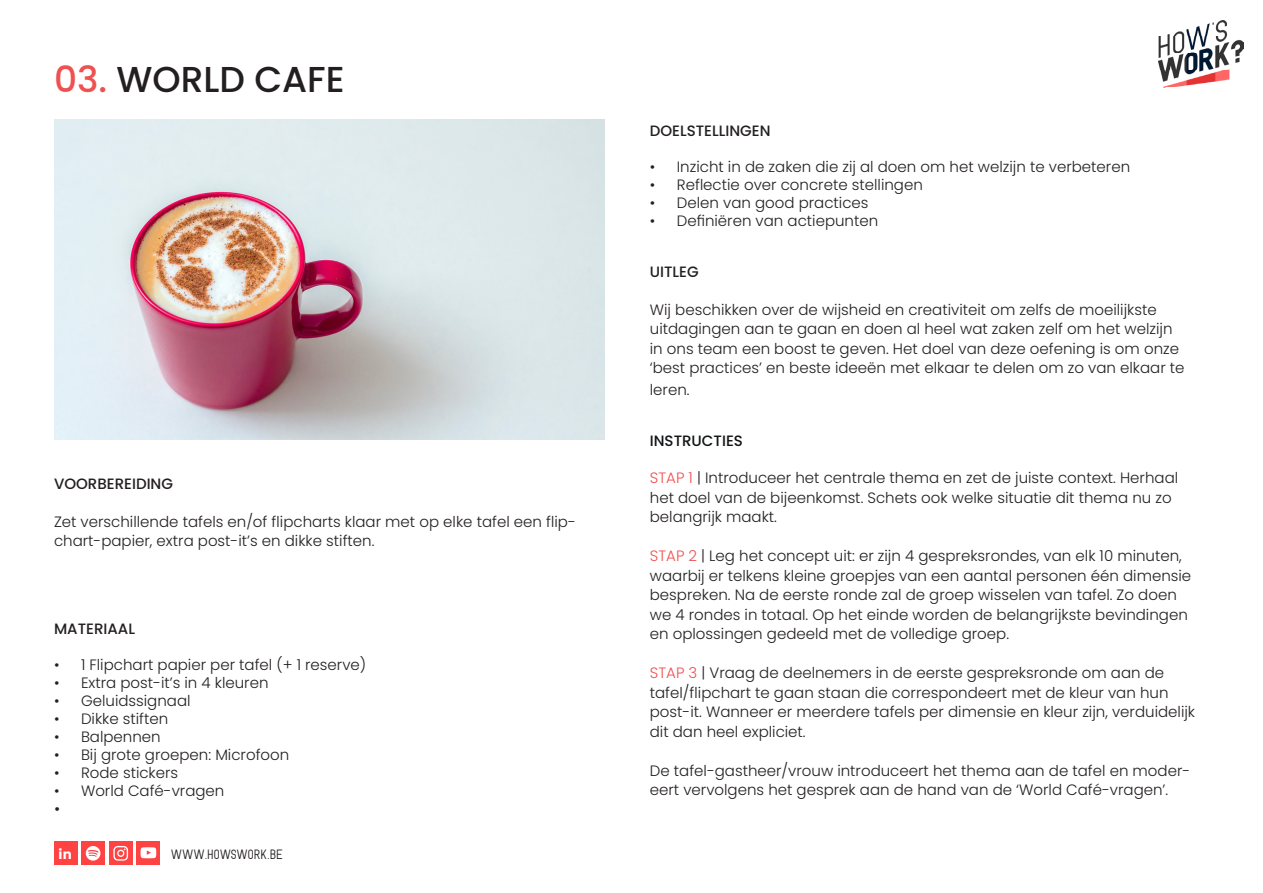
<style>
.page{position:relative;width:1263px;height:893px;background:#fff}
.page>*{position:absolute;margin:0;border:0;box-sizing:border-box;transform-origin:0 0}
.t1{font:500 36px "Poppins";color:#231f20}
.t2{font:300 15px/19.5px "Poppins";color:#231f20}
.t3{font:500 15px "Poppins";color:#231f20}
.t4{font:500 15px "Poppins";color:#111314}
.t5{font:15px "Poppins";color:#231f20}
.t6{font:300 13.5px "Hikou";color:#231f20}
.t7{font:700 13.5px "Poppins";color:#fff}
.s1{color:#ef5050}
</style>
<div class="page">
<img style="left:54px;top:120px;width:551px;height:319px">
<div style="left:137px;top:842px;width:23px;height:23px;background:#ff4242"></div>
<svg style="left:141px;top:847px;width:15px;height:11px"></svg>
<div style="left:109px;top:842px;width:24px;height:23px;background:#ff4242"></div>
<svg style="left:113px;top:846px;width:15px;height:15px"></svg>
<div style="left:82px;top:842px;width:23px;height:23px;background:#ff4242"></div>
<svg style="left:86px;top:846px;width:14px;height:15px"></svg>
<div style="left:54px;top:842px;width:23px;height:23px;background:#ff4242"></div>
<img style="left:1158px;top:20px;width:85px;height:68px">
<p class="t1" style="left:54px;top:58px;width:292px"><span class="s1">03.</span> WORLD CAFE</p>
<p class="t3" style="left:54px;top:475px;width:121px">VOORBEREIDING</p>
<p class="t2" style="left:54px;top:512px;width:523px">Zet verschillende tafels en/of flipcharts klaar met op elke tafel een flip&shy;chart-papier, extra post-it’s en dikke stiften.</p>
<p class="t3" style="left:54px;top:620px;width:83px">MATERIAAL</p>
<p class="t2" style="left:54px;top:655px;width:314px">• 1 Flipchart papier per tafel (+ 1 reserve)</p>
<p class="t2" style="left:54px;top:673px;width:216px">• Extra post-it’s in 4 kleuren</p>
<p class="t2" style="left:54px;top:691px;width:138px">• Geluidssignaal</p>
<p class="t2" style="left:54px;top:709px;width:116px">• Dikke stiften</p>
<p class="t2" style="left:54px;top:727px;width:108px">• Balpennen</p>
<p class="t2" style="left:54px;top:745px;width:237px">• Bij grote groepen: Microfoon</p>
<p class="t2" style="left:54px;top:763px;width:126px">• Rode stickers</p>
<p class="t2" style="left:54px;top:781px;width:172px">• World Café-vragen</p>
<p class="t5" style="left:54px;top:800px;width:8px">•</p>
<p class="t7" style="left:58px;top:846px;width:15px">in</p>
<p class="t6" style="left:171px;top:847px;width:113px">WWW.HOWSWORK.BE</p>
<p class="t3" style="left:650px;top:122px;width:122px">DOELSTELLINGEN</p>
<p class="t2" style="left:650px;top:157px;width:482px">• Inzicht in de zaken die zij al doen om het welzijn te verbeteren</p>
<p class="t2" style="left:650px;top:175px;width:275px">• Reflectie over concrete stellingen</p>
<p class="t2" style="left:650px;top:193px;width:220px">• Delen van good practices</p>
<p class="t2" style="left:650px;top:211px;width:230px">• Definiëren van actiepunten</p>
<p class="t3" style="left:650px;top:263px;width:50px">UITLEG</p>
<p class="t2" style="left:650px;top:300px;width:536px">Wij beschikken over de wijsheid en creativiteit om zelfs de moeilijkste uitdagingen aan te gaan en doen al heel wat zaken zelf om het welzijn in ons team een boost te geven. Het doel van deze oefening is om onze ‘best practices’ en beste ideeën met elkaar te delen om zo van elkaar te</p>
<p class="t2" style="left:650px;top:380px;width:41px">leren.</p>
<p class="t4" style="left:650px;top:432px;width:95px">INSTRUCTIES</p>
<p class="t2" style="left:650px;top:468px;width:530px"><span class="s1">STAP 1</span> | Introduceer het centrale thema en zet de juiste context. Herhaal het doel van de bijeenkomst. Schets ook welke situatie dit thema nu zo belangrijk maakt.</p>
<p class="t2" style="left:650px;top:546px;width:543px"><span class="s1">STAP 2</span> | Leg het concept uit: er zijn 4 gespreksrondes, van elk 10 minuten, waarbij er telkens kleine groepjes van een aantal personen één dimensie bespreken. Na de eerste ronde zal de groep wisselen van tafel. Zo doen we 4 rondes in totaal. Op het einde worden de belangrijkste bevindingen en oplossingen gedeeld met de volledige groep.</p>
<p class="t2" style="left:650px;top:663px;width:547px"><span class="s1">STAP 3</span> | Vraag de deelnemers in de eerste gespreksronde om aan de tafel/flipchart te gaan staan die correspondeert met de kleur van hun post-it. Wanneer er meerdere tafels per dimensie en kleur zijn, verduidelijk dit dan heel expliciet.</p>
<p class="t2" style="left:650px;top:761px;width:542px">De tafel-gastheer/vrouw introduceert het thema aan de tafel en moder&shy;eert vervolgens het gesprek aan de hand van de ‘World Café-vragen’.</p>
</div>
